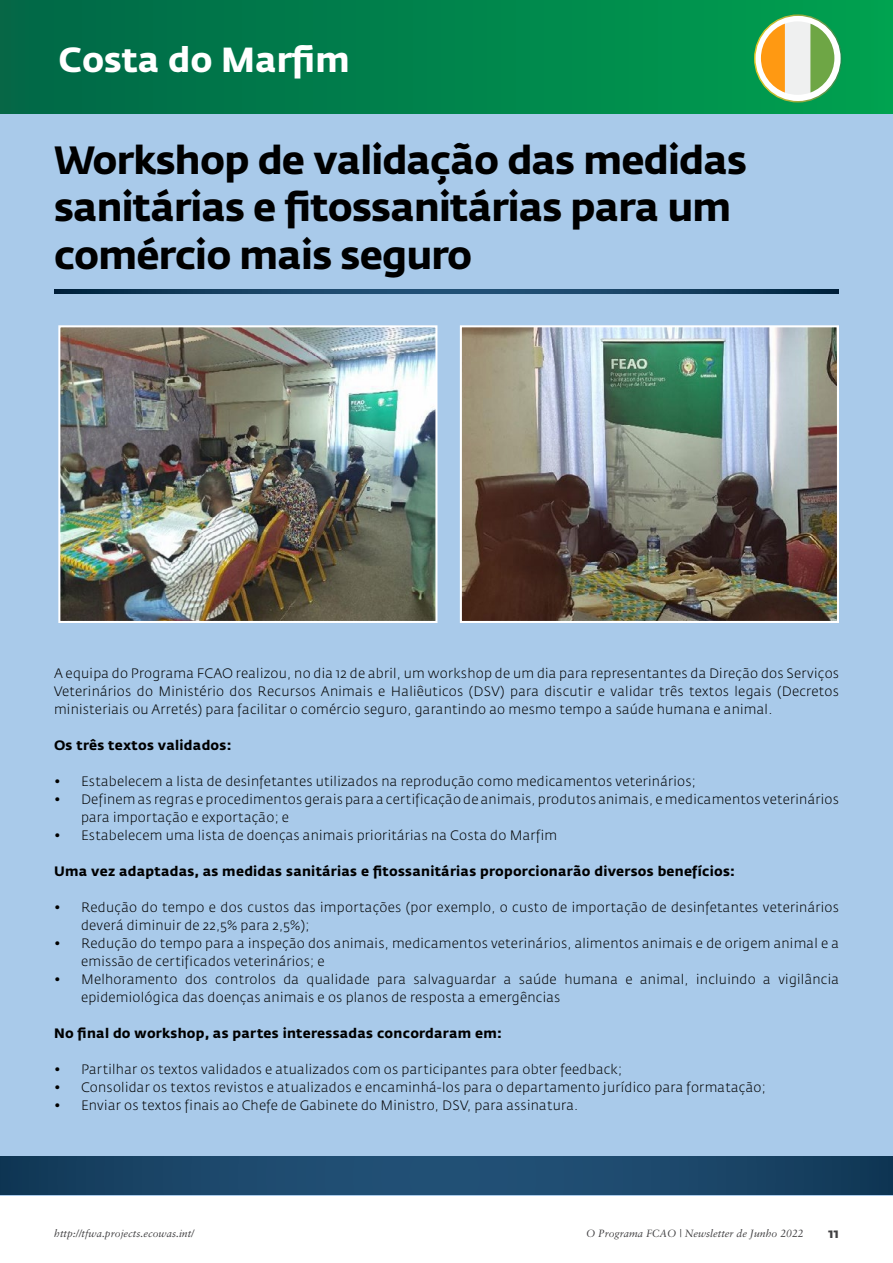
<style>
.page{position:relative;width:893px;height:1263px;background:#fff}
.page>*{position:absolute;margin:0;border:0;box-sizing:border-box;transform-origin:0 0}
.t1{font:700 39px/47.4px "Fedra Sans Std";letter-spacing:-.02em;color:#000}
.t2{font:700 34.5px "Fedra Sans Std";color:#fff}
.t3{font:300 13.5px/18px "Fedra Sans Std";letter-spacing:.02em;color:#000}
.t4{font:700 13.5px "Fedra Sans Std";letter-spacing:.02em;color:#000}
.t5{font:700 13.5px "Fedra Sans Std";color:#414042}
.t6{font:italic 10.5px "Sabon LT Std";color:#414042}
</style>
<div class="page">
<div style="left:0;top:0;width:893px;height:1196px;background:#a9caea"></div>
<svg style="left:54px;top:290px;width:785px;height:3px;background:#153f60"></svg>
<img style="left:61px;top:328px;width:373px;height:292px">
<div style="left:58px;top:325px;width:379px;height:298px;border:2px solid #fff"></div>
<img style="left:463px;top:328px;width:373px;height:292px">
<div style="left:460px;top:325px;width:379px;height:298px;border:2px solid #fff"></div>
<div style="left:0;top:0;width:893px;height:113px;background:linear-gradient(to right,#006647,#00a150)"></div>
<svg style="left:0;top:1157px;width:893px;height:38px;background:#1b4669"></svg>
<svg style="left:755px;top:15px;width:86px;height:87px"></svg>
<div style="left:754px;top:14px;width:88px;height:89px;border:2px solid #fff;border-radius:50%"></div>
<svg style="left:761px;top:21px;width:73px;height:74px;background:#cac88e"></svg>
<h2 class="t2" style="left:58px;top:38px;width:293px">Costa do Marfim</h2>
<h1 class="t1" style="left:54px;top:136px;width:695px">Workshop de validação das medidas sanitárias e fitossanitárias para um comércio mais seguro</h1>
<p class="t3" style="left:54px;top:664px;width:786px;text-align:justify">A equipa do Programa FCAO realizou, no dia 12 de abril, um workshop de um dia para representantes da Direção dos Serviços Veterinários do Ministério dos Recursos Animais e Haliêuticos (DSV) para discutir e validar três textos legais (Decretos ministeriais ou Arretés) para facilitar o comércio seguro, garantindo ao mesmo tempo a saúde humana e animal.</p>
<p class="t4" style="left:54px;top:736px;width:179px">Os três textos validados:</p>
<p class="t3" style="left:54px;top:772px;width:643px">• Estabelecem a lista de desinfetantes utilizados na reprodução como medicamentos veterinários;</p>
<p class="t3" style="left:81px;top:790px;width:759px;text-indent:-27px">• Definem as regras e procedimentos gerais para a certificação de animais, produtos animais, e medicamentos veterinários para importação e exportação; e</p>
<p class="t3" style="left:54px;top:826px;width:505px">• Estabelecem uma lista de doenças animais prioritárias na Costa do Marfim</p>
<p class="t4" style="left:54px;top:862px;width:682px">Uma vez adaptadas, as medidas sanitárias e fitossanitárias proporcionarão diversos benefícios:</p>
<p class="t3" style="left:81px;top:898px;width:759px;text-indent:-27px">• Redução do tempo e dos custos das importações (por exemplo, o custo de importação de desinfetantes veterinários deverá diminuir de 22,5% para 2,5%);</p>
<p class="t3" style="left:81px;top:934px;width:759px;text-indent:-27px">• Redução do tempo para a inspeção dos animais, medicamentos veterinários, alimentos animais e de origem animal e a emissão de certificados veterinários; e</p>
<p class="t3" style="left:81px;top:970px;width:759px;text-indent:-27px">• Melhoramento dos controlos da qualidade para salvaguardar a saúde humana e animal, incluindo a vigilância epidemiológica das doenças animais e os planos de resposta a emergências</p>
<p class="t4" style="left:54px;top:1024px;width:449px">No final do workshop, as partes interessadas concordaram em:</p>
<p class="t3" style="left:54px;top:1060px;width:570px">• Partilhar os textos validados e atualizados com os participantes para obter feedback;</p>
<p class="t3" style="left:54px;top:1078px;width:713px">• Consolidar os textos revistos e atualizados e encaminhá-los para o departamento jurídico para formatação;</p>
<p class="t3" style="left:54px;top:1096px;width:526px">• Enviar os textos finais ao Chefe de Gabinete do Ministro, DSV, para assinatura.</p>
<p class="t6" style="left:54px;top:1227px;width:142px">http://tfwa.projects.ecowas.int/</p>
<p class="t6" style="left:586px;top:1227px;width:219px">O Programa FCAO | Newsletter de Junho 2022</p>
<p class="t5" style="left:828px;top:1225px;width:12px">11</p>
</div>
